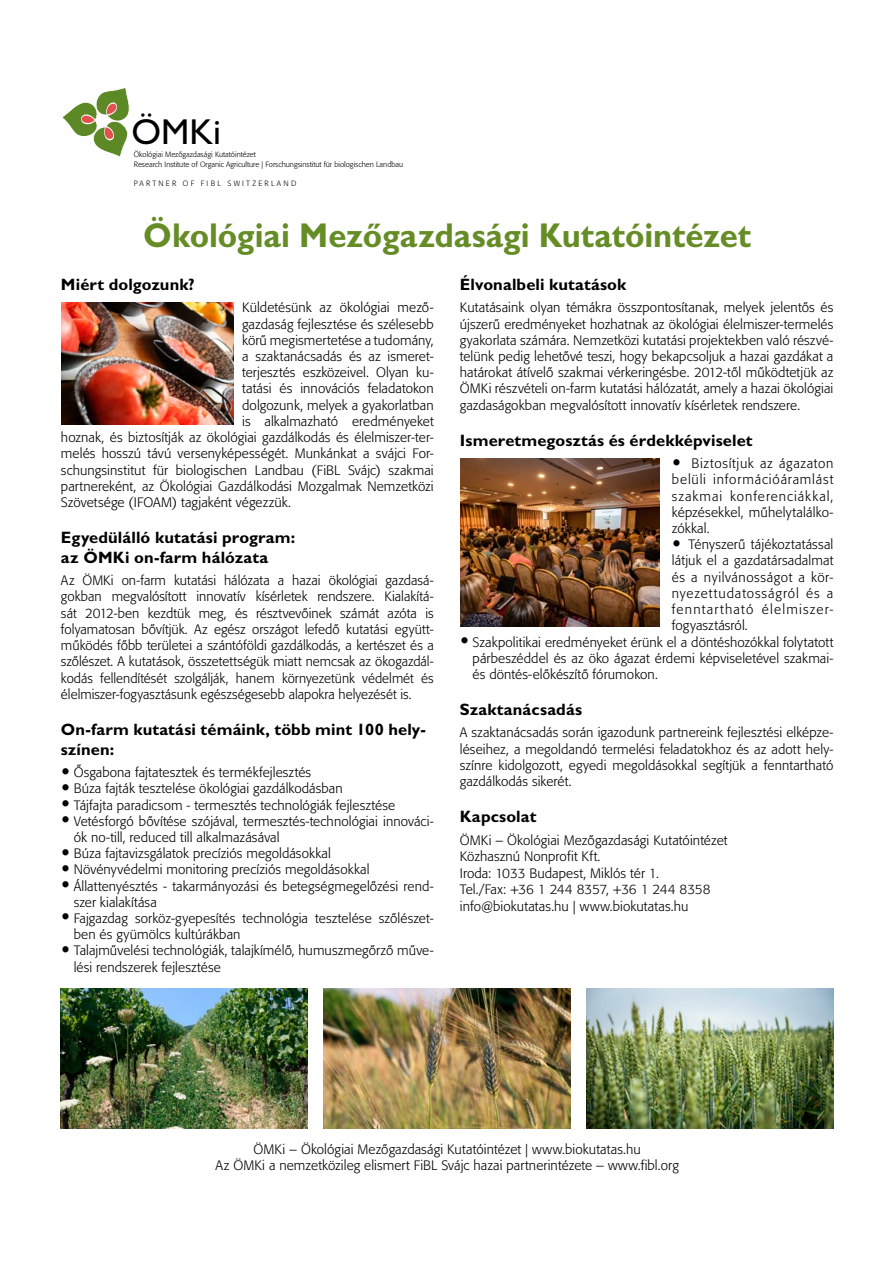
<style>
.page{position:relative;width:893px;height:1263px;background:#fff}
.page>*{position:absolute;margin:0;border:0;box-sizing:border-box;transform-origin:0 0}
.t1{font:36.15px "Gill Sans";color:#000}
.t2{font:700 34.5px "Gill Sans";color:#658c25;scale:.95 1}
.t3{font:700 16.5px/19.8px "Gill Sans";letter-spacing:.01em;color:#000}
.t4{font:300 13.5px/16.2px "Formata";letter-spacing:.005em;color:#000;text-align:justify}
.t5{font:300 13.5px "Formata";letter-spacing:.085em;color:#000}
.t6{font:300 13.5px "Formata";letter-spacing:.04em;color:#000}
.t7{font:300 13.5px "Formata";letter-spacing:.065em;color:#000}
.t8{font:300 7.65px/9.9px "Formata";color:#000}
.t9{font:300 7.65px "Formata";letter-spacing:.29em;color:#000}
.s1{font-style:italic}
</style>
<div class="page">
<img style="left:61px;top:988px;width:247px;height:141px">
<img style="left:324px;top:988px;width:246px;height:141px">
<img style="left:587px;top:988px;width:246px;height:141px">
<img style="left:460px;top:458px;width:199px;height:168px">
<svg style="left:62px;top:87px;width:68px;height:70px"></svg>
<img style="left:62px;top:303px;width:172px;height:121px">
<h1 class="t1" style="left:132px;top:111px;width:91px">ÖMKi</h1>
<p class="t8" style="left:134px;top:150px;width:271px">Ökológiai Mezőgazdasági Kutatóintézet<br>Research Institute of Organic Agriculture | Forschungsinstitut für biologischen Landbau</p>
<p class="t9" style="left:134px;top:179px;width:164px">PARTNER OF FIBL SWITZERLAND</p>
<h2 class="t2" style="left:143px;top:214px;width:641px">Ökológiai Mezőgazdasági Kutatóintézet</h2>
<p class="t3" style="left:61px;top:274px;width:135px">Miért dolgozunk?</p>
<p class="t4" style="left:242px;top:300px;width:193px">Küldetésünk az ökológiai mező-</p>
<p class="t4" style="left:242px;top:316px;width:193px">gazdaság fejlesztése és szélesebb</p>
<p class="t4" style="left:242px;top:332px;width:193px">körű megismertetése a tudomány,</p>
<p class="t4" style="left:242px;top:348px;width:193px">a szaktanácsadás és az ismeret-</p>
<p class="t4" style="left:242px;top:364px;width:193px">terjesztés eszközeivel. Olyan ku-</p>
<p class="t4" style="left:242px;top:381px;width:193px">tatási és innovációs feladatokon</p>
<p class="t4" style="left:242px;top:397px;width:193px">dolgozunk, melyek a gyakorlatban</p>
<p class="t4" style="left:242px;top:413px;width:193px">is alkalmazható eredményeket</p>
<p class="t4" style="left:61px;top:429px;width:374px">hoznak, és biztosítják az ökológiai gazdálkodás és élelmiszer-ter-</p>
<p class="t4" style="left:61px;top:445px;width:374px">melés hosszú távú versenyképességét. Munkánkat a svájci For-</p>
<p class="t4" style="left:61px;top:462px;width:374px">schungsinstitut für biologischen Landbau (FiBL Svájc) szakmai</p>
<p class="t4" style="left:61px;top:478px;width:374px">partnereként, az Ökológiai Gazdálkodási Mozgalmak Nemzetközi</p>
<p class="t4" style="left:61px;top:494px;width:232px">Szövetsége (IFOAM) tagjaként végezzük.</p>
<p class="t3" style="left:61px;top:527px;width:236px">Egyedülálló kutatási program: az ÖMKi on-farm hálózata</p>
<p class="t4" style="left:61px;top:572px;width:374px">Az ÖMKi on-farm kutatási hálózata a hazai ökológiai gazdasá&shy;gokban megvalósított innovatív kísérletek rendszere. Kialakítá&shy;sát 2012-ben kezdtük meg, és résztvevőinek számát azóta is folyamatosan bővítjük. Az egész országot lefedő kutatási együtt&shy;működés főbb területei a szántóföldi gazdálkodás, a kertészet és a szőlészet. A kutatások, összetettségük miatt nemcsak az ökogazdál&shy;kodás fellendítését szolgálják, hanem környezetünk védelmét és élelmiszer-fogyasztásunk egészségesebb alapokra helyezését is.</p>
<p class="t3" style="left:61px;top:719px;width:366px">On-farm kutatási témáink, több mint 100 hely&shy;színen:</p>
<p class="t4" style="left:74px;top:764px;width:361px;text-align:left">Ősgabona fajtatesztek és termékfejlesztés<br>Búza fajták tesztelése ökológiai gazdálkodásban<br>Tájfajta paradicsom - termesztés technológiák fejlesztése Vetésforgó bővítése szójával, termesztés-technológiai innováci&shy;ók no-till, reduced till alkalmazásával<br>Búza fajtavizsgálatok precíziós megoldásokkal<br>Növényvédelmi monitoring precíziós megoldásokkal Állattenyésztés - takarmányozási és betegségmegelőzési rend&shy;szer kialakítása<br>Fajgazdag sorköz-gyepesítés technológia tesztelése szőlészet&shy;ben és gyümölcs kultúrákban<br>Talajművelési technológiák, talajkímélő, humuszmegőrző műve&shy;lési rendszerek fejlesztése</p>
<p class="t3" style="left:460px;top:274px;width:168px">Élvonalbeli kutatások</p>
<p class="t4" style="left:460px;top:300px;width:375px">Kutatásaink olyan témákra összpontosítanak, melyek jelentős és újszerű eredményeket hozhatnak az ökológiai élelmiszer-termelés gyakorlata számára. Nemzetközi kutatási projektekben való részvé&shy;telünk pedig lehetővé teszi, hogy bekapcsoljuk a hazai gazdákat a határokat átívelő szakmai vérkeringésbe. 2012-től működtetjük az ÖMKi részvételi on-farm kutatási hálózatát, amely a hazai ökológiai gazdaságokban megvalósított innovatív kísérletek rendszere.</p>
<p class="t3" style="left:460px;top:430px;width:294px">Ismeretmegosztás és érdekképviselet</p>
<p class="t4" style="left:672px;top:455px;width:163px;text-indent:20px">Biztosítjuk az ágazaton belüli információáramlást szakmai konferenciákkal, képzésekkel, műhelytalálko&shy;zókkal.</p>
<p class="t4" style="left:689px;top:536px;width:146px">Tényszerű tájékoztatással</p>
<p class="t4" style="left:672px;top:553px;width:163px">látjuk el a gazdatársadalmat</p>
<p class="t6" style="left:672px;top:569px;width:163px">és a nyilvánosságot a kör-</p>
<p class="t7" style="left:672px;top:585px;width:163px">nyezettudatosságról és a</p>
<p class="t5" style="left:672px;top:601px;width:163px">fenntartható élelmiszer-</p>
<p class="t4" style="left:672px;top:617px;width:77px">fogyasztásról.</p>
<p class="t4" style="left:473px;top:634px;width:362px">Szakpolitikai eredményeket érünk el a döntéshozókkal folytatott</p>
<p class="t4" style="left:473px;top:650px;width:362px">párbeszéddel és az öko ágazat érdemi képviseletével szakmai-</p>
<p class="t4" style="left:473px;top:666px;width:187px">és döntés-előkészítő fórumokon.</p>
<p class="t3" style="left:460px;top:699px;width:124px">Szaktanácsadás</p>
<p class="t4" style="left:460px;top:725px;width:375px">A szaktanácsadás során igazodunk partnereink fejlesztési elképze&shy;léseihez, a megoldandó termelési feladatokhoz és az adott hely&shy;színre kidolgozott, egyedi megoldásokkal segítjük a fenntartható gazdálkodás sikerét.</p>
<p class="t3" style="left:460px;top:806px;width:78px">Kapcsolat</p>
<p class="t4" style="left:460px;top:832px;width:269px;text-align:left">ÖMKi – Ökológiai Mezőgazdasági Kutatóintézet Közhasznú Nonprofit Kft.<br>Iroda: 1033 Budapest, Miklós tér 1.<br>Tel./Fax: +36 1 244 8357, +36 1 244 8358 info@biokutatas.hu <span class="s1">|</span> www.biokutatas.hu</p>
<p class="t4" style="left:216px;top:1141px;width:465px;text-align:center">ÖMKi – Ökológiai Mezőgazdasági Kutatóintézet | www.biokutatas.hu<br>Az ÖMKi a nemzetközileg elismert FiBL Svájc hazai partnerintézete – www.fibl.org</p>
</div>
